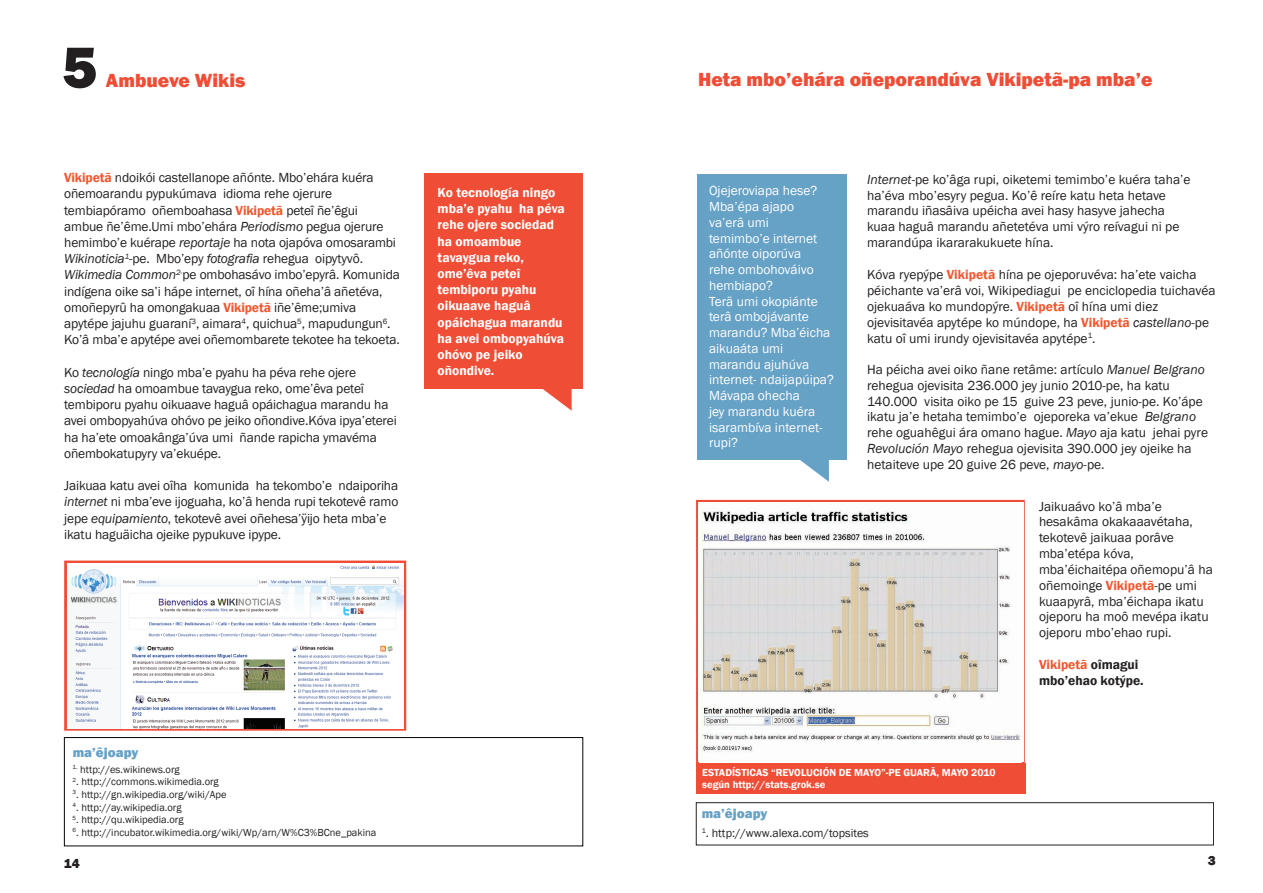
<style>
.page{position:relative;width:1263px;height:893px;background:#fff}
.page>*{position:absolute;margin:0;border:0;box-sizing:border-box;transform-origin:0 0}
.t1{font:800 60px "Franklin Gothic";color:#231f20}
.t2{font:800 19.5px "Franklin Gothic";color:#ef4d35}
.t3{font:13.5px/16.2px "Franklin Gothic";letter-spacing:-.01em;color:#231f20}
.t4{font:13.5px/15.8px "Franklin Gothic";color:#fff}
.t5{font:600 13.5px/16.2px "Franklin Gothic";color:#fff}
.t6{font:600 13.5px/15.8px "Franklin Gothic";color:#231f20}
.t7{font:800 13.5px "Franklin Gothic";color:#66a1c6}
.t8{font:800 13.5px "Franklin Gothic";color:#231f20}
.t9{font:12px "Franklin Gothic";color:#231f20}
.t10{font:10.5px "Franklin Gothic";color:#231f20}
.t11{font:600 10.5px/12.6px "Franklin Gothic";color:#fff}
.s1{font-weight:600;color:#f0572f}
.s2{font-style:italic}
.s3{color:#f0572f}
</style>
<div class="page">
<div style="left:696px;top:500px;width:329px;height:271px;border:3px solid #ef4d35"></div>
<div style="left:696px;top:763px;width:329px;height:31px;background:#ef4d35"></div>
<div style="left:697px;top:174px;width:150px;height:286px;background:#66a1c6"></div>
<div style="left:696px;top:802px;width:518px;height:43px;border:1px solid #fff"></div>
<svg style="left:800px;top:460px;width:29px;height:22px"></svg>
<div style="left:64px;top:737px;width:519px;height:109px;border:1px solid #040503"></div>
<div style="left:64px;top:561px;width:342px;height:170px;border:3px solid #ef4d35"></div>
<div style="left:424px;top:173px;width:159px;height:216px;background:#ef4d35"></div>
<svg style="left:543px;top:389px;width:29px;height:22px"></svg>
<img style="left:698px;top:503px;width:325px;height:259px">
<img style="left:67px;top:563px;width:336px;height:165px">
<h1 class="t1" style="left:62px;top:29px;width:37px">5</h1>
<h2 class="t2" style="left:106px;top:67px;width:141px">Ambueve Wikis</h2>
<p class="t3" style="left:64px;top:170px;width:337px"><span class="s1">Vikipetã</span> ndoikói castellanope añónte. Mbo’ehára kuéra oñemoarandu pypukúmava idioma rehe ojerure tembiapóramo oñemboahasa <span class="s1">Vikipetã</span> peteî ñe’êgui ambue ñe’ême.Umi mbo’ehára <span class="s2">Periodismo</span> pegua ojerure hemimbo’e kuérape <span class="s2">reportaje</span> ha nota ojapóva omosarambi <span class="s2">Wikinoticia</span><sup>1</sup><span class="s2">-</span>pe. Mbo’epy <span class="s2">fotografia</span> rehegua oipytyvô.<br><span class="s2">Wikimedia Common</span><sup>2</sup><sup>-</sup>pe ombohasávo imbo’epyrâ. Komunida indígena oike sa’i hápe internet, oî hína oñeha’â añetéva, omoñepyrû ha omongakuaa <span class="s1">Vikipetã</span> iñe’ême;umiva apytépe jajuhu guaraní<sup>3</sup>, aimara<sup>4</sup>, quichua<sup>5</sup>, mapudungun<sup>6</sup>.<br>Ko’â mba’e apytépe avei oñemombarete tekotee ha tekoeta.</p>
<p class="t3" style="left:64px;top:364px;width:334px">Ko <span class="s2">tecnología</span> ningo mba’e pyahu ha péva rehe ojere <span class="s2">sociedad</span> ha omoambue tavaygua reko, ome’êva peteî tembiporu pyahu oikuaave haguâ opáichagua marandu ha avei ombopyahúva ohóvo pe jeiko oñondive.Kóva ipya’eterei ha ha’ete omoakânga’úva umi ñande rapicha ymavéma oñembokatupyry va’ekuépe.</p>
<p class="t3" style="left:64px;top:478px;width:336px">Jaikuaa katu avei oîha komunida ha tekombo’e ndaiporiha <span class="s2">internet</span> ni mba’eve ijoguaha, ko’â henda rupi tekotevê ramo jepe <span class="s2">equipamiento</span>, tekotevê avei oñehesa’ÿijo heta mba’e ikatu haguäicha ojeike pypukuve ipype.</p>
<p class="t5" style="left:438px;top:184px;width:129px">Ko tecnología ningo mba’e pyahu ha péva rehe ojere sociedad ha omoambue tavaygua reko, ome’êva peteî tembiporu pyahu oikuaave haguâ opáichagua marandu ha avei ombopyahúva ohóvo pe jeiko oñondive.</p>
<p class="t7" style="left:73px;top:743px;width:67px">ma’êjoapy</p>
<p class="t10" style="left:73px;top:763px;width:109px"><sup>1.</sup> http://es.wikinews.org</p>
<p class="t10" style="left:73px;top:775px;width:148px"><sup>2</sup>. http://commons.wikimedia.org</p>
<p class="t10" style="left:73px;top:788px;width:155px"><sup>3</sup>. http://gn.wikipedia.org/wiki/Ape</p>
<p class="t10" style="left:73px;top:800px;width:111px"><sup>4</sup>. http://ay.wikipedia.org</p>
<p class="t10" style="left:73px;top:813px;width:113px"><sup>5</sup>. http://qu.wikipedia.org</p>
<p class="t10" style="left:73px;top:826px;width:305px"><sup>6</sup>. http://incubator.wikimedia.org/wiki/Wp/arn/W%C3%BCne_pakina</p>
<h2 class="t2" style="left:698px;top:67px;width:456px">Heta mbo’ehára oñeporandúva Vikipetã-pa mba’e</h2>
<p class="t4" style="left:709px;top:183px;width:126px">Ojejeroviapa hese?<br>Mba’épa ajapo<br>va’erâ umi<br>temimbo’e internet añónte oiporúva<br>rehe ombohováivo hembiapo?<br>Terä umi okopiánte terâ ombojávante marandu? Mba’éicha aikuaáta umi marandu ajuhúva internet- ndaijapúipa?<br>Mávapa ohecha<br>jey marandu kuéra isarambíva internet&shy;rupi?</p>
<p class="t3" style="left:867px;top:172px;width:325px;line-height:15.8px"><span class="s2">Internet</span>-pe ko’âga rupi, oiketemi temimbo’e kuéra taha’e ha’éva mbo’esyry pegua. Ko’ê reíre katu heta hetave marandu iñasâiva upéicha avei hasy hasyve jahecha kuaa haguâ marandu añetetéva umi výro reívagui ni pe marandúpa ikararakukuete hína.</p>
<p class="t3" style="left:867px;top:267px;width:350px">Kóva ryepýpe <span class="s1">Vikipetã</span> hína pe ojeporuvéva: ha’ete vaicha péichante va’erâ voi, Wikipediagui pe enciclopedia tuichavéa ojekuaáva ko mundopýre. <span class="s1">Vikipetã</span> oî hína umi diez ojevisitavéa apytépe ko múndope, ha <span class="s1">Vikipetã</span> <span class="s2">castellano</span>-pe katu oî umi irundy ojevisitavéa apytépe<sup>1</sup>.</p>
<p class="t3" style="left:867px;top:362px;width:342px;line-height:15.8px">Ha péicha avei oiko ñane retâme: artículo <span class="s2">Manuel Belgrano </span>rehegua ojevisita 236.000 jey junio 2010-pe, ha katu 140.000 visita oiko pe 15 guive 23 peve, junio-pe. Ko’ápe ikatu ja’e hetaha temimbo’e ojeporeka va’ekue <span class="s2">Belgrano </span>rehe oguahêgui ára omano hague. <span class="s2">Mayo</span> aja katu jehai pyre <span class="s2">Revolución Mayo</span> rehegua ojevisita 390.000 jey ojeike ha hetaiteve upe 20 guive 26 peve, <span class="s2">mayo</span>-pe.</p>
<p class="t3" style="left:1039px;top:498px;width:175px;line-height:15.8px">Jaikuaávo ko’â mba’e hesakâma okakaaavétaha, tekotevê jaikuaa porâve mba’etépa kóva, mba’éichaitépa oñemopu’â ha oñemoinge <span class="s1">Vikipetã</span>-pe umi kuaapyrâ, mba’éichapa ikatu ojeporu ha moô mevépa ikatu ojeporu mbo’ehao rupi.</p>
<p class="t6" style="left:1039px;top:657px;width:106px"><span class="s3">Vikipetã</span> oîmagui mbo’ehao kotýpe.</p>
<p class="t11" style="left:702px;top:766px;width:295px;text-indent:104px">ución de Mayo”-pe guarã, Mayo 2010 según http://stats.grok.se</p>
<p class="t7" style="left:702px;top:805px;width:67px">ma’êjoapy</p>
<p class="t11" style="left:702px;top:766px;width:88px">Estadísticas “Revol</p>
<p class="t9" style="left:702px;top:826px;width:169px"><sup>1</sup>. http://www.alexa.com/topsites</p>
<p class="t8" style="left:64px;top:855px;width:17px">14</p>
<p class="t8" style="left:1208px;top:851px;width:9px">3</p>
</div>
